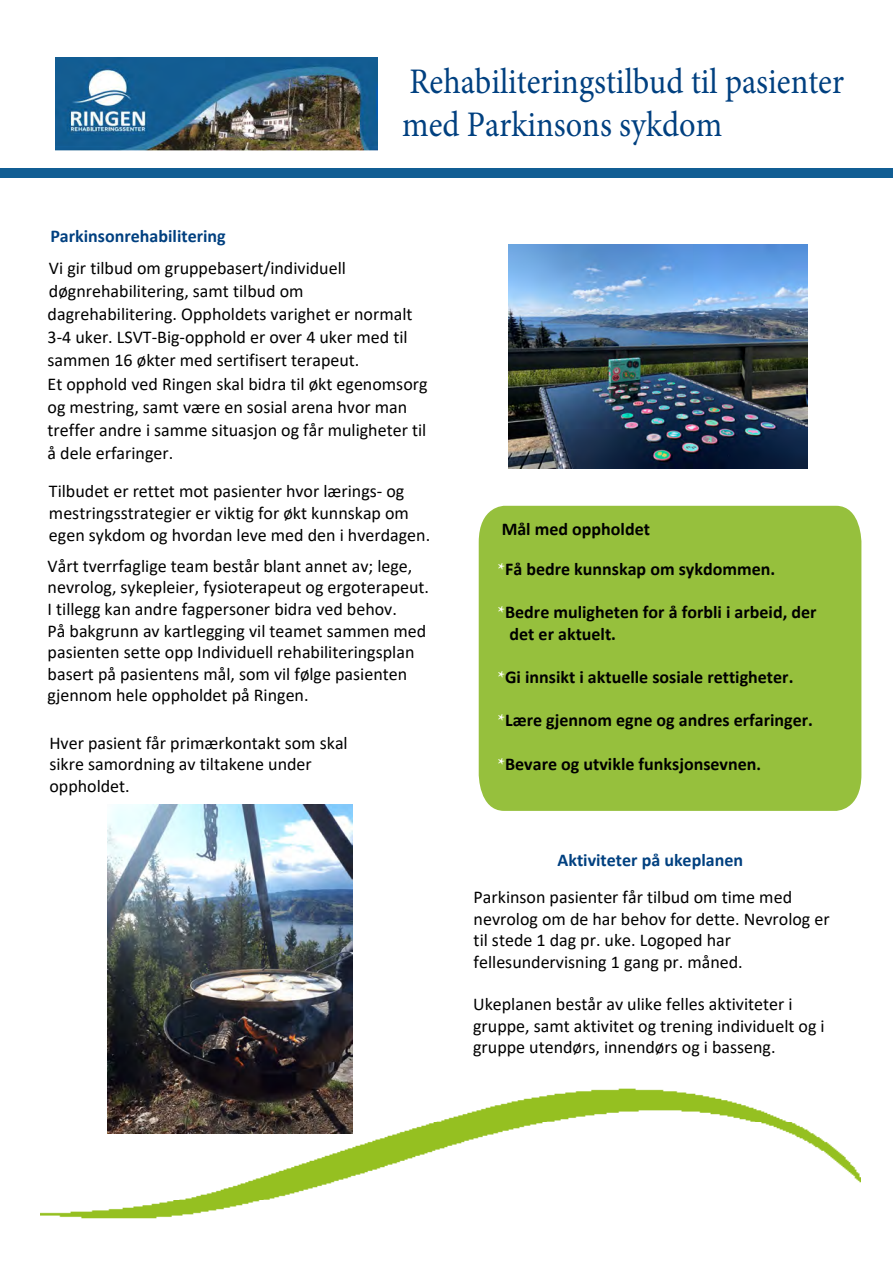
<style>
.page{position:relative;width:893px;height:1263px;background:#fff}
.page>*{position:absolute;margin:0;border:0;box-sizing:border-box;transform-origin:0 0}
.t1{font:36px/43px "Minion Pro";color:#004080;scale:.9 1}
.t2{font:18px/21.6px "Calibri";color:#000}
.t3{font:700 18px/21.6px "Calibri";color:#000}
.t4{font:700 18px "Calibri";color:#004080}
.s1{font-family:"Minion Pro";color:#fff}
.s2{font-family:"Minion Pro"}
</style>
<div class="page">
<img style="left:107px;top:1043px;width:681px;height:79px">
<img style="left:41px;top:1122px;width:819px;height:97px">
<div style="left:0;top:168px;width:893px;height:10px;background:#115e94"></div>
<img style="left:55px;top:57px;width:323px;height:94px">
<div style="left:479px;top:506px;width:382px;height:305px;background:#96c03d"></div>
<img style="left:108px;top:805px;width:245px;height:329px">
<img style="left:509px;top:245px;width:298px;height:223px">
<h1 class="t1" style="left:402px;top:60px;width:492px">Rehabiliteringstilbud til pasienter med Parkinsons sykdom</h1>
<p class="t4" style="left:50px;top:224px;width:177px">Parkinsonrehabilitering</p>
<p class="t2" style="left:48px;top:256px;width:381px;line-height:23.1px">Vi gir tilbud om gruppebasert/individuell døgnrehabilitering, samt tilbud om dagrehabilitering. Oppholdets varighet er normalt 3-4 uker. LSVT-Big-opphold er over 4 uker med til sammen 16 økter med sertifisert terapeut.<br>Et opphold ved Ringen skal bidra til økt egenomsorg og mestring, samt være en sosial arena hvor man treffer andre i samme situasjon og får muligheter til å dele erfaringer.</p>
<p class="t2" style="left:49px;top:480px;width:383px">Tilbudet er rettet mot pasienter hvor lærings- og mestringsstrategier er viktig for økt kunnskap om egen sykdom og hvordan leve med den i hverdagen.</p>
<p class="t2" style="left:48px;top:555px;width:383px">Vårt tverrfaglige team består blant annet av; lege, nevrolog, sykepleier, fysioterapeut og ergoterapeut.<br>I tillegg kan andre fagpersoner bidra ved behov.<br>På bakgrunn av kartlegging vil teamet sammen med pasienten sette opp Individuell rehabiliteringsplan basert på pasientens mål, som vil følge pasienten gjennom hele oppholdet på Ringen.</p>
<p class="t2" style="left:49px;top:732px;width:300px">Hver pasient får primærkontakt som skal sikre samordning av tiltakene under oppholdet.</p>
<p class="t3" style="left:502px;top:518px;width:150px">Mål med oppholdet</p>
<p class="t3" style="left:498px;top:558px;width:279px"><span class="s1">*</span>Få bedre kunnskap om sykdommen.</p>
<p class="t3" style="left:510px;top:601px;width:308px;text-indent:-12px"><span class="s1">*</span>Bedre muligheten for å forbli i arbeid, der det er aktuelt.</p>
<p class="t3" style="left:498px;top:666px;width:297px"><span class="s1">*</span>Gi innsikt i aktuelle sosiale rettigheter.</p>
<p class="t3" style="left:498px;top:709px;width:317px"><span class="s1">*</span>Lære gjennom egne og andres erfaringer.</p>
<p class="t3" style="left:498px;top:753px;width:265px"><span class="s1">*</span>Bevare og utvikle funksjonsevnen<span class="s2">.</span></p>
<p class="t4" style="left:557px;top:848px;width:187px">Aktiviteter på ukeplanen</p>
<p class="t2" style="left:474px;top:886px;width:358px">Parkinson pasienter får tilbud om time med nevrolog om de har behov for dette. Nevrolog er til stede 1 dag pr. uke. Logoped har fellesundervisning 1 gang pr. måned.</p>
<p class="t2" style="left:473px;top:993px;width:353px">Ukeplanen består av ulike felles aktiviteter i gruppe, samt aktivitet og trening individuelt og i gruppe utendørs, innendørs og i basseng.</p>
</div>
